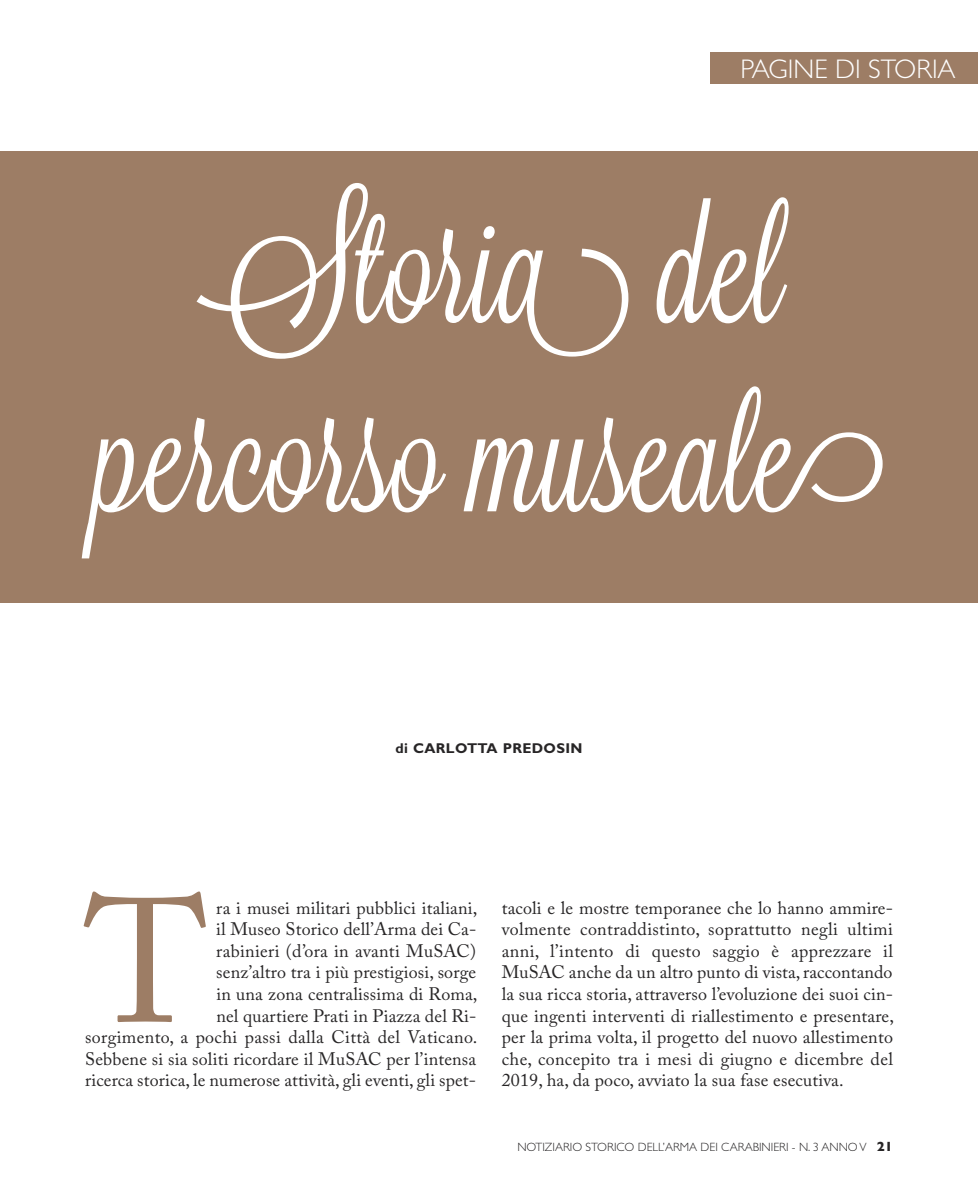
<style>
.page{position:relative;width:978px;height:1191px;background:#fff}
.page>*{position:absolute;margin:0;border:0;box-sizing:border-box;transform-origin:0 0}
.t1{font:174.75px "Adobe Caslon Pro";color:#9d7d65}
.t2{font:157.5px/189px "Lavanderia";color:#fff;text-align:center}
.t3{font:300 27px "Gill Sans";color:#fff}
.t4{font:18px/21.6px "Adobe Caslon Pro";letter-spacing:.01em;color:#272526;text-align:justify}
.t5{font:700 14.25px "Gill Sans";letter-spacing:.025em;color:#272526}
.t6{font:300 12px "Gill Sans";color:#272526}
.s1{font-weight:700;font-size:13.5px}
</style>
<div class="page">
<div style="left:710px;top:52px;width:268px;height:32px;background:#9d7d65"></div>
<div style="left:0;top:152px;width:978px;height:451px;background:#9d7d65"></div>
<h3 class="t3" style="left:740px;top:47px;width:217px">PAGINE DI STORIA</h3>
<h2 class="t2" style="left:96px;top:173px;width:790px">Storia del percorso museale</h2>
<p class="t5" style="left:396px;top:739px;width:188px">di CARLOTTA PREDOSIN</p>
<h1 class="t1" style="left:85px;top:859px;width:124px">T</h1>
<p class="t4" style="left:85px;top:896px;width:394px;text-align:right">ra i musei militari pubblici italiani,<br>il Museo Storico dell’Arma dei Ca-<br>rabinieri (d’ora in avanti MuSAC)<br>senz’altro tra i più prestigiosi, sorge<br>in una zona centralissima di Roma,<br>nel quartiere Prati in Piazza del Ri-<br>sorgimento, a pochi passi dalla Città del Vaticano.<br>Sebbene si sia soliti ricordare il MuSAC per l’intensa ricerca storica, le numerose attività, gli eventi, gli spet-</p>
<p class="t4" style="left:502px;top:896px;width:394px">tacoli e le mostre temporanee che lo hanno ammire&shy;volmente contraddistinto, soprattutto negli ultimi anni, l’intento di questo saggio è apprezzare il MuSAC anche da un altro punto di vista, raccontando la sua ricca storia, attraverso l’evoluzione dei suoi cin&shy;que ingenti interventi di riallestimento e presentare, per la prima volta, il progetto del nuovo allestimento che, concepito tra i mesi di giugno e dicembre del 2019, ha, da poco, avviato la sua fase esecutiva.</p>
<p class="t6" style="left:517px;top:1137px;width:377px">NOTIZIARIO STORICO DELL’ARMA DEI CARABINIERI - N. 3 ANNO V <span class="s1">21</span></p>
</div>
